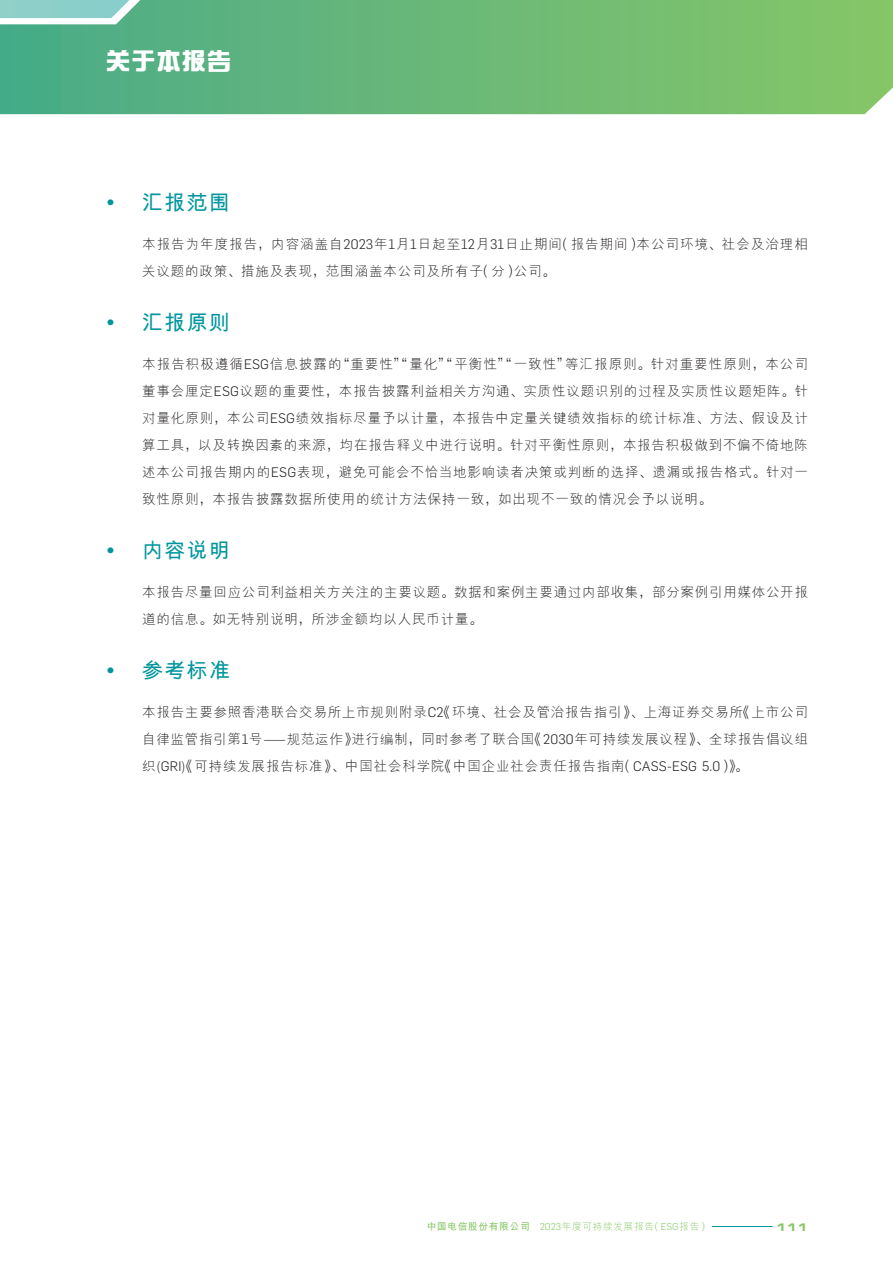
<style>
.page{position:relative;width:893px;height:1263px;background:#fff}
.page>*{position:absolute;margin:0;border:0;box-sizing:border-box;transform-origin:0 0}
.t1{font:700 24px "CJ Ngai HKS";letter-spacing:.05em;color:#fff}
._03_H1{font:700 21px "M Hei HKS";letter-spacing:.06em;color:#00969e}
._01_Body_Text{font:300 13.5px/27px "M Hei HKS";letter-spacing:.06em;color:#231f20}
.t2{font:10.5px "Eurostile LT Std Bold Ex 2";color:#87c765}
.t3{font:300 9.75px "M Hei HKS";letter-spacing:.06em;color:#87c765}
.s1{font-family:"Flama";font-weight:600}
.s2{font-family:"FZLTXHK";font-weight:400}
.s3{font-family:"Flama"}
.s4{font-family:"Source Han Sans TC"}
.s5{font-weight:700}
</style>
<div class="page">
<svg style="left:0;top:0;width:893px;height:114px;background:#6ab978"></svg>
<svg style="left:0;top:0;width:143px;height:18px;background:#90cfc7"></svg>
<hr style="left:712px;top:1226px;width:61px;height:1px;background:#00969e">
<h1 class="t1" style="left:106px;top:45px;width:126px">關於本報告</h1>
<p class="_03_H1" style="left:106px;top:187px;width:125px"><span class="s1">•</span> 匯報範圍</p>
<p class="_01_Body_Text" style="left:142px;top:230px;width:667px">本報告為年度報告<span class="s2">，</span>內容涵蓋自<span class="s3">2023</span>年<span class="s3">1</span>月<span class="s3">1</span>日起至<span class="s3">12</span>月<span class="s3">31</span>日止期間<span class="s2">（</span>報告期間<span class="s2">）</span>本公司環境<span class="s2">、</span>社會及治理相關議題的政策<span class="s2">、</span>措施及表現<span class="s2">，</span>範圍涵蓋本公司及所有子<span class="s2">（</span>分<span class="s2">）</span>公司<span class="s2">。</span></p>
<p class="_03_H1" style="left:106px;top:307px;width:125px"><span class="s1">•</span> 匯報原則</p>
<p class="_01_Body_Text" style="left:142px;top:350px;width:667px;text-align:justify">本報告積極遵循<span class="s3">ESG</span>信息披露的<span class="s2">“</span>重要性<span class="s2">”“</span>量化<span class="s2">”“</span>平衡性<span class="s2">”“</span>一致性<span class="s2">”</span>等匯報原則<span class="s2">。</span>針對重要性原則<span class="s2">，</span>本公司董事會釐定<span class="s3">ESG</span>議題的重要性<span class="s2">，</span>本報告披露利益相關方溝通<span class="s2">、</span>實質性議題識別的過程及實質性議題矩陣<span class="s2">。</span>針對量化原則<span class="s2">，</span>本公司<span class="s3">ESG</span>績效指標盡量予以計量<span class="s2">，</span>本報告中定量關鍵績效指標的統計標準<span class="s2">、</span>方法<span class="s2">、</span>假設及計算工具<span class="s2">，</span>以及轉換因素的來源<span class="s2">，</span>均在報告釋義中進行說明<span class="s2">。</span>針對平衡性原則<span class="s2">，</span>本報告積極做到不偏不倚地陳述本公司報告期內的<span class="s3">ESG</span>表現<span class="s2">，</span>避免可能會不恰當地影響讀者決策或判斷的選擇<span class="s2">、</span>遺漏或報告格式<span class="s2">。</span>針對一致性原則<span class="s2">，</span>本報告披露數據所使用的統計方法保持一致<span class="s2">，</span>如出現不一致的情況會予以說明<span class="s2">。</span></p>
<p class="_03_H1" style="left:106px;top:535px;width:125px"><span class="s1">•</span> 內容說明</p>
<p class="_01_Body_Text" style="left:142px;top:578px;width:667px">本報告盡量回應公司利益相關方關注的主要議題<span class="s2">。</span>數據和案例主要通過內部收集<span class="s2">，</span>部分案例引用媒體公開報道的信息<span class="s2">。</span>如無特別說明<span class="s2">，</span>所涉金額均以人民幣計量<span class="s2">。</span></p>
<p class="_03_H1" style="left:106px;top:655px;width:125px"><span class="s1">•</span> 參考標準</p>
<p class="_01_Body_Text" style="left:142px;top:698px;width:667px;text-align:justify">本報告主要參照香港聯合交易所上市規則附錄<span class="s3">C2</span><span class="s2">《</span>環境<span class="s2">、</span>社會及管治報告指引<span class="s2">》、</span>上海證券交易所<span class="s2">《</span>上市公司自律監管指引第<span class="s3">1</span>號<span class="s4">⸺</span>規範運作<span class="s2">》</span>進行編製<span class="s2">，</span>同時參考了聯合國<span class="s2">《</span><span class="s3">2030</span>年可持續發展議程<span class="s2">》、</span>全球報告倡議組織<span class="s3">(GRI)</span><span class="s2">《</span>可持續發展報告標準<span class="s2">》、</span>中國社會科學院<span class="s2">《</span>中國企業社會責任報告指南<span class="s2">（</span><span class="s3">CASS-ESG 5.0</span><span class="s2">）》。</span></p>
<p class="t3" style="left:427px;top:1219px;width:284px"><span class="s5">中國電信股份有限公司</span> <span class="s3">2023</span>年度可持續發展報告<span class="s2">（</span><span class="s3">ESG</span>報告<span class="s2">）</span></p>
<p class="t2" style="left:776px;top:1219px;width:33px">111</p>
</div>
